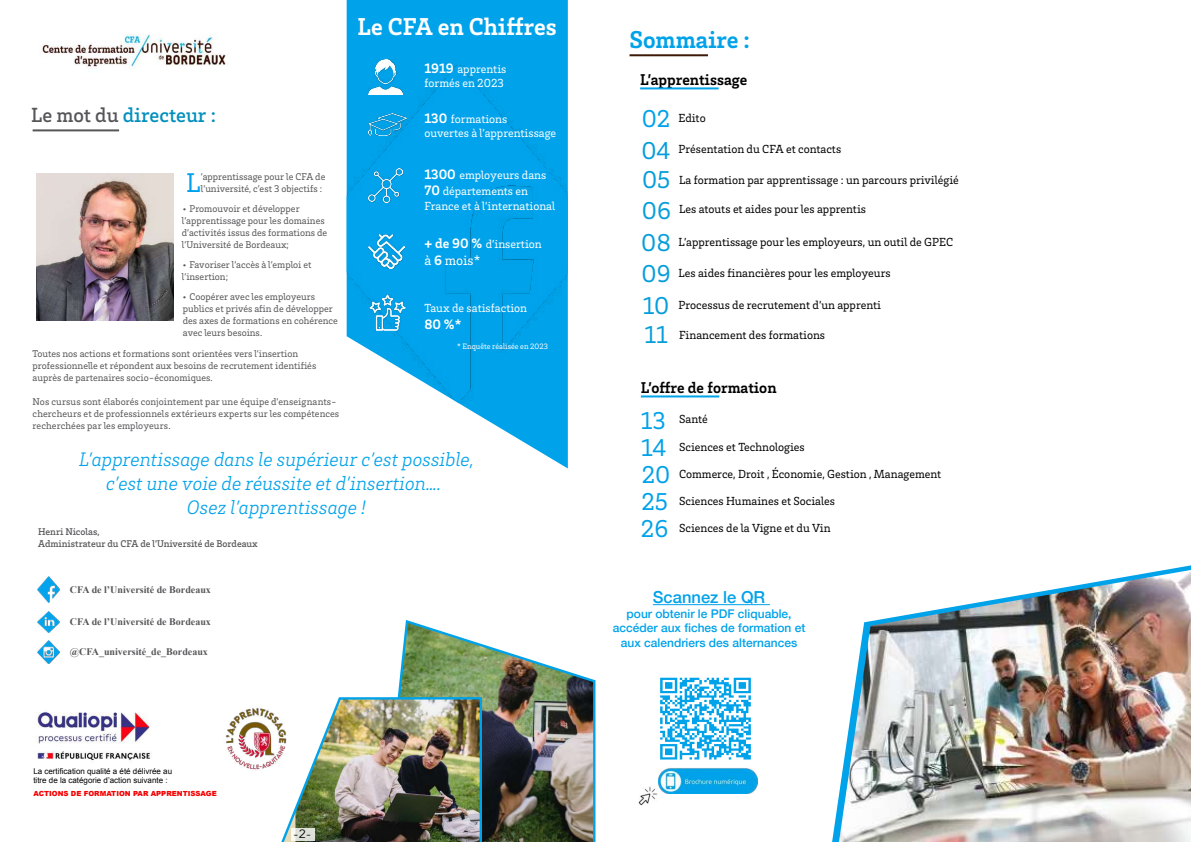
<style>
.page{position:relative;width:1191px;height:842px;background:#fff}
.page>*{position:absolute;margin:0;border:0;box-sizing:border-box;transform-origin:0 0}
.t1{font:27.8px "Brix Slab";color:#00a0ef}
.t2{font:700 25px "Brix Slab";color:#fff}
.t3{font:25px/31.1px "Brix Slab";color:#069eda;text-align:justify}
.t4{font:25px/27px "Brix Slab";color:#00a2e9}
.t5{font:700 25px "Brix Slab";color:#00a2e9}
.t6{font:500 21px "Brix Slab";color:#008fbd}
.t7{font:italic 300 20px/24px "Brix Slab";color:#00a2e9;text-align:center}
.t8{font:500 16.6px "Helvetica Neue";color:#00a2e9}
.t9{font:700 16px "Brix Slab";color:#000}
.t10{font:14px "Brix Slab";color:#fff}
.t11{font:700 14px "Brix Slab";color:#fff}
.t12{font:12px/26.3px "Brix Slab";color:#000}
.t13{font:12px/14.4px "Brix Slab";color:#fff}
.t14{font:500 12px/14.4px "Helvetica Neue";color:#00a2e9;text-align:center}
.t15{font:12px "Avenir";color:#000;scale:1.06 1}
.t16{font:10px/12px "Brix Slab";color:#565659}
.t17{font:700 10px "Times New Roman";color:#565659}
.t18{font:500 10px/12px "Brix Slab";color:#565659}
.t19{font:8px/9.6px "Arial";color:#000}
.t20{font:8px "Brix Slab";color:#fff}
.t21{font:900 7px "Arial";color:#f70000}
.s1{color:#565659}
.s2{font-weight:700;font-size:14px}
.s3{font-weight:700}
</style>
<div class="page">
<img style="left:397px;top:620px;width:199px;height:222px">
<img style="left:281px;top:696px;width:202px;height:146px">
<svg style="left:291px;top:827px;width:23px;height:13px"></svg>
<svg style="left:347px;top:0;width:221px;height:468px;fill:#00a2e9"></svg>
<img style="left:347px;top:65px;width:221px;height:339px">
<img style="left:369px;top:114px;width:37px;height:21px">
<img style="left:369px;top:59px;width:33px;height:35px">
<img style="left:369px;top:169px;width:33px;height:33px">
<img style="left:369px;top:235px;width:36px;height:33px">
<img style="left:369px;top:295px;width:36px;height:36px">
<img style="left:38px;top:577px;width:22px;height:26px">
<img style="left:38px;top:612px;width:22px;height:20px">
<img style="left:38px;top:641px;width:22px;height:22px">
<hr style="left:33px;top:129px;width:86px;height:2px;background:#565659">
<hr style="left:629px;top:54px;width:79px;height:2px;background:#3f1907">
<hr style="left:641px;top:395px;width:78px;height:2px;background:#00a2e9">
<hr style="left:653px;top:604px;width:117px;height:1px;background:#00a2e9">
<img style="left:638px;top:786px;width:19px;height:20px">
<img style="left:42px;top:34px;width:184px;height:34px">
<img style="left:36px;top:712px;width:116px;height:48px">
<img style="left:839px;top:570px;width:352px;height:272px">
<img style="left:225px;top:706px;width:64px;height:65px">
<hr style="left:640px;top:87px;width:78px;height:2px;background:#00a2e9">
<img style="left:37px;top:173px;width:136px;height:147px">
<img style="left:660px;top:677px;width:91px;height:83px">
<img style="left:658px;top:768px;width:100px;height:26px">
<h2 class="t2" style="left:357px;top:10px;width:201px">Le CFA en Chiffres</h2>
<h3 class="t6" style="left:31px;top:101px;width:186px"><span class="s1">Le mot du</span> directeur :</h3>
<h1 class="t1" style="left:186px;top:165px;width:16px">L</h1>
<p class="t16" style="left:201px;top:171px;width:126px">’apprentissage pour le CFA de l’université, c’est 3 objectifs :</p>
<p class="t16" style="left:182px;top:203px;width:147px">• Promouvoir et développer l’apprentissage pour les domaines d’activités issus des formations de l’Université de Bordeaux;</p>
<p class="t16" style="left:182px;top:259px;width:131px">• Favoriser l’accès à l’emploi et l’insertion;</p>
<p class="t16" style="left:182px;top:291px;width:157px">• Coopérer avec les employeurs publics et privés afin de développer des axes de formations en cohérence avec leurs besoins.</p>
<p class="t16" style="left:33px;top:348px;width:285px">Toutes nos actions et formations sont orientées vers l’insertion professionnelle et répondent aux besoins de recrutement identifiés auprès de partenaires socio-économiques.</p>
<p class="t16" style="left:33px;top:396px;width:308px">Nos cursus sont élaborés conjointement par une équipe d’enseignants&shy;chercheurs et de professionnels extérieurs experts sur les compétences recherchées par les employeurs.</p>
<p class="t13" style="left:424px;top:61px;width:83px"><span class="s2">1919</span> apprentis formés en 2023</p>
<p class="t13" style="left:424px;top:111px;width:133px"><span class="s2">130</span> formations<br>ouvertes à l’apprentissage</p>
<p class="t13" style="left:424px;top:166px;width:123px;line-height:16.8px"><span class="s2">1300</span> employeurs dans<br><span class="s2">70</span> départements en</p>
<p class="t13" style="left:424px;top:198px;width:132px">France et à l’international</p>
<p class="t13" style="left:424px;top:236px;width:119px"><span class="s2">+ de 90 %</span> d’insertion</p>
<h3 class="t10" style="left:424px;top:251px;width:57px">à <span class="s3">6</span> mois*</h3>
<p class="t13" style="left:424px;top:301px;width:104px">Taux de satisfaction</p>
<h3 class="t11" style="left:424px;top:315px;width:39px">80 %*</h3>
<p class="t20" style="left:457px;top:341px;width:92px">* Enquête réalisée en 2023</p>
<h3 class="t7" style="left:79px;top:446px;width:396px">L’apprentissage dans le supérieur c’est possible, c’est une voie de réussite et d’insertion….<br>Osez l’apprentissage !</h3>
<p class="t18" style="left:38px;top:525px;width:221px">Henri Nicolas,<br>Administrateur du CFA de l’Université de Bordeaux</p>
<p class="t17" style="left:70px;top:583px;width:142px">CFA de l’Université de Bordeaux</p>
<p class="t17" style="left:70px;top:615px;width:142px">CFA de l’Université de Bordeaux</p>
<p class="t17" style="left:70px;top:645px;width:140px">@CFA_université_de_Bordeaux</p>
<p class="t19" style="left:33px;top:766px;width:140px">La certification qualité a été délivrée au titre de la catégorie d’action suivante :</p>
<p class="t21" style="left:33px;top:789px;width:185px">ACTIONS DE FORMATION PAR APPRENTISSAGE</p>
<p class="t15" style="left:294px;top:827px;width:18px">-2-</p>
<h2 class="t5" style="left:629px;top:23px;width:122px">Sommaire :</h2>
<h3 class="t9" style="left:640px;top:69px;width:109px">L’apprentissage</h3>
<h2 class="t4" style="left:642px;top:104px;width:30px">02</h2>
<h2 class="t3" style="left:641px;top:134px;width:31px">04<br>05<br>06<br>08<br>09<br>10</h2>
<h2 class="t3" style="left:644px;top:318px;width:25px">11</h2>
<p class="t12" style="left:678px;top:105px;width:29px">Edito</p>
<p class="t12" style="left:678px;top:136px;width:164px">Présentation du CFA et contacts</p>
<p class="t12" style="left:679px;top:166px;width:281px">La formation par apprentissage : un parcours privilégié</p>
<p class="t12" style="left:679px;top:195px;width:188px">Les atouts et aides pour les apprentis</p>
<p class="t12" style="left:678px;top:228px;width:276px">L’apprentissage pour les employeurs, un outil de GPEC</p>
<p class="t12" style="left:678px;top:259px;width:214px">Les aides financières pour les employeurs</p>
<p class="t12" style="left:678px;top:291px;width:204px">Processus de recrutement d’un apprenti</p>
<p class="t12" style="left:679px;top:321px;width:147px">Financement des formations</p>
<h3 class="t9" style="left:641px;top:377px;width:137px">L’offre de formation</h3>
<h2 class="t4" style="left:641px;top:406px;width:31px">13<br>14<br>20<br>25<br>26</h2>
<p class="t12" style="left:679px;top:406px;width:30px">Santé</p>
<p class="t12" style="left:679px;top:434px;width:127px">Sciences et Technologies</p>
<p class="t12" style="left:679px;top:461px;width:264px">Commerce, Droit , Économie, Gestion , Management<br>Sciences Humaines et Sociales</p>
<p class="t12" style="left:679px;top:514px;width:153px">Sciences de la Vigne et du Vin</p>
<h3 class="t8" style="left:653px;top:584px;width:114px">Scannez le QR</h3>
<p class="t14" style="left:613px;top:605px;width:194px">pour obtenir le PDF cliquable, accéder aux fiches de formation et aux calendriers des alternances</p>
</div>
